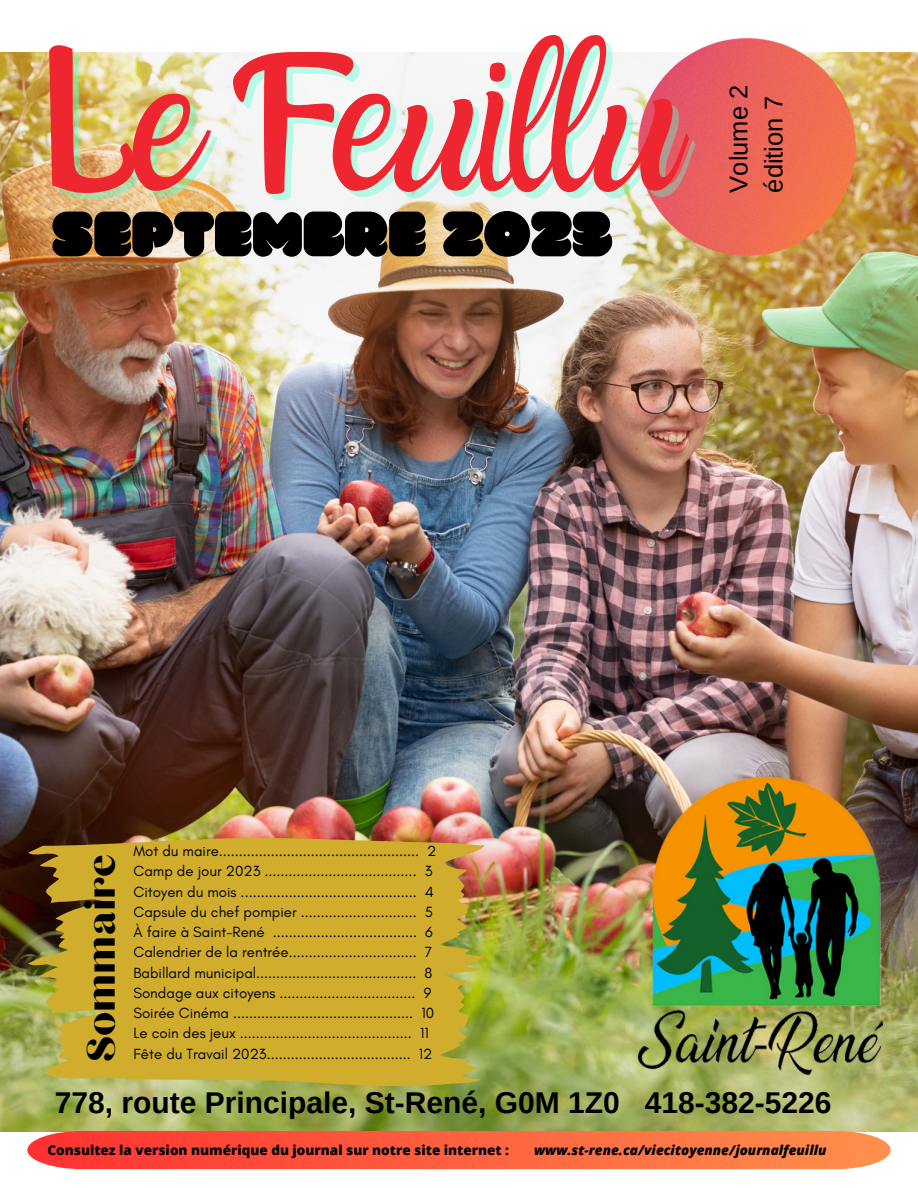
<style>
.page{position:relative;width:918px;height:1188px;background:#fff}
.page>*{position:absolute;margin:0;border:0;box-sizing:border-box;transform-origin:0 0}
.t1{font:144px "Amazone";color:#ee2630}
.t2{font:63px "Avatar";color:#000}
.t3{font:49.5px "Chloe";color:#000}
.t4{font:700 30px "Arimo";color:#000}
.t5{font:25.5px "Arimo";color:#000}
.t6{font:15px "Glacial Indifference";color:#000}
.t7{font:800 13.5px "Open Sans";color:#000}
.t8{font:italic 800 13.5px "Open Sans";color:#000}
</style>
<div class="page">
<img style="left:0;top:53px;width:918px;height:1078px">
<img style="left:639px;top:778px;width:244px;height:297px">
<svg style="left:28px;top:976px;width:458px;height:110px;background:#c8ad33"></svg>
<svg style="left:28px;top:837px;width:458px;height:139px;background:#c3a12d"></svg>
<svg style="left:27px;top:1131px;width:864px;height:38px;background:#fe6544"></svg>
<img style="left:639px;top:39px;width:217px;height:217px">
<p class="t1" style="left:45px;top:57px;width:634px">Le Feuillu</p>
<p class="t2" style="left:53px;top:209px;width:562px">SEPTEMBRE 2023</p>
<p class="t5" style="left:725px;top:193px;width:109px;rotate:-90deg">Volume 2</p>
<p class="t5" style="left:759px;top:193px;width:98px;rotate:-90deg">édition 7</p>
<p class="t6" style="left:133px;top:842px;width:304px">Mot du maire.................................................. 2</p>
<p class="t6" style="left:133px;top:862px;width:301px">Camp de jour 2023 ...................................... 3</p>
<p class="t6" style="left:133px;top:882px;width:302px">Citoyen du mois ............................................ 4</p>
<p class="t6" style="left:133px;top:903px;width:301px">Capsule du chef pompier ............................. 5</p>
<p class="t6" style="left:133px;top:923px;width:301px">À faire à Saint-René .................................... 6</p>
<p class="t6" style="left:133px;top:943px;width:300px">Calendrier de la rentrée................................ 7</p>
<p class="t6" style="left:133px;top:963px;width:300px">Babillard municipal........................................ 8</p>
<p class="t6" style="left:133px;top:984px;width:299px">Sondage aux citoyens .................................. 9</p>
<p class="t6" style="left:133px;top:1004px;width:302px">Soirée Cinéma ............................................. 10</p>
<p class="t6" style="left:133px;top:1024px;width:297px">Le coin des jeux ........................................... 11</p>
<p class="t6" style="left:133px;top:1044px;width:301px">Fête du Travail 2023.................................... 12</p>
<p class="t4" style="left:55px;top:1086px;width:778px">778, route Principale, St-René, G0M 1Z0 418-382-5226</p>
<p class="t7" style="left:47px;top:1140px;width:463px">Consultez la version numérique du journal sur notre site internet :</p>
<p class="t8" style="left:534px;top:1140px;width:294px">www.st-rene.ca/viecitoyenne/journalfeuillu</p>
<p class="t3" style="left:78px;top:1062px;width:210px;rotate:-90deg">Sommaire</p>
</div>
